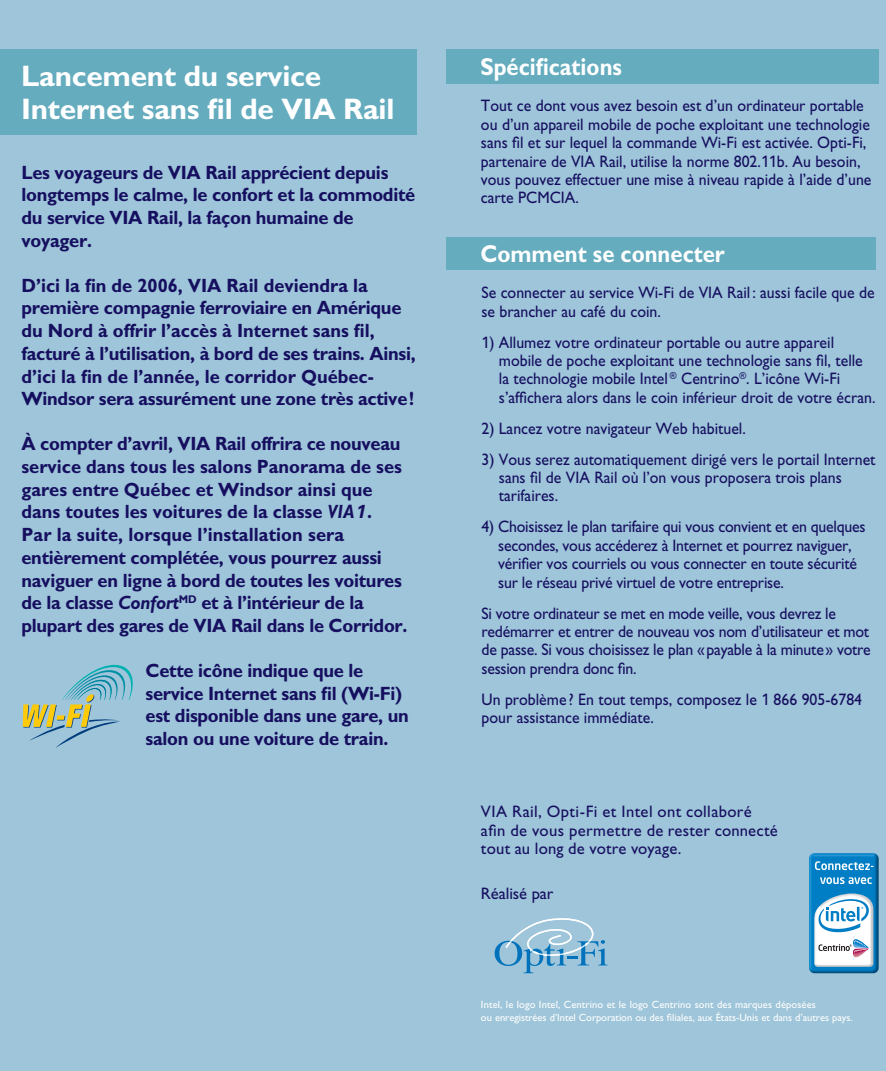
<style>
.page{position:relative;width:886px;height:1071px;background:#fff}
.page>*{position:absolute;margin:0;border:0;box-sizing:border-box;transform-origin:0 0}
.t1{font:700 29.75px/33.2px "VIA Gill Sans";letter-spacing:-.01em;color:#fff}
.t2{font:700 24.5px "VIA Gill Sans";color:#fff;scale:.9 1}
.t3{font:700 19.25px/22.8px "VIA Gill Sans";letter-spacing:-.015em;color:#160f60;scale:.95 1}
.t4{font:16.62px/18.4px "VIA Gill Sans";color:#160f60;scale:.95 1}
.t5{font:16.62px/18.4px "VIA Gill Sans";color:#160f60}
.t6{font:10.5px/12.2px "VIA Gill Sans";letter-spacing:-.005em;color:#fff}
.s1{font-style:italic}
</style>
<div class="page">
<div style="left:0;top:0;width:885px;height:1071px;background:#9ec5d9"></div>
<div style="left:446px;top:50px;width:432px;height:34px;background:#64acbe"></div>
<div style="left:446px;top:238px;width:429px;height:32px;background:#64acbe"></div>
<div style="left:0;top:50px;width:416px;height:85px;background:#64acbe"></div>
<svg style="left:22px;top:665px;width:111px;height:83px"></svg>
<svg style="left:809px;top:853px;width:69px;height:120px;background:#72b1d6"></svg>
<svg style="left:494px;top:918px;width:113px;height:55px"></svg>
<h1 class="t1" style="left:21px;top:59px;width:374px">Lancement du service<br>Internet sans fil de VIA Rail</h1>
<p class="t3" style="left:21px;top:161px;width:416px">Les voyageurs de VIA Rail apprécient depuis longtemps le calme, le confort et la commodité du service VIA Rail, la façon humaine de voyager.</p>
<p class="t3" style="left:21px;top:274px;width:416px">D’ici la fin de 2006, VIA Rail deviendra la première compagnie ferroviaire en Amérique du Nord à offrir l’accès à Internet sans fil, facturé à l’utilisation, à bord de ses trains. Ainsi, d’ici la fin de l’année, le corridor Québec-Windsor sera assurément une zone très active!</p>
<p class="t3" style="left:21px;top:432px;width:408px">À compter d’avril, VIA Rail offrira ce nouveau service dans tous les salons Panorama de ses gares entre Québec et Windsor ainsi que dans toutes les voitures de la classe <span class="s1">VIA1</span>.<br>Par la suite, lorsque l’installation sera entièrement complétée, vous pourrez aussi naviguer en ligne à bord de toutes les voitures de la classe <span class="s1">Confort</span><sup>MD</sup> et à l’intérieur de la plupart des gares de VIA Rail dans le Corridor.</p>
<p class="t3" style="left:146px;top:659px;width:278px">Cette icône indique que le service Internet sans fil (Wi-Fi) est disponible dans une gare, un salon ou une voiture de train.</p>
<h2 class="t2" style="left:480px;top:52px;width:159px">Spécifications</h2>
<p class="t4" style="left:481px;top:97px;width:412px">Tout ce dont vous avez besoin est d’un ordinateur portable ou d’un appareil mobile de poche exploitant une technologie sans fil et sur lequel la commande Wi-Fi est activée. Opti-Fi, partenaire de VIA Rail, utilise la norme 802.11b. Au besoin, vous pouvez effectuer une mise à niveau rapide à l’aide d’une carte PCMCIA.</p>
<h2 class="t2" style="left:480px;top:239px;width:273px">Comment se connecter</h2>
<p class="t4" style="left:481px;top:284px;width:415px">Se connecter au service Wi-Fi de VIA Rail : aussi facile que de se brancher au café du coin.</p>
<p class="t4" style="left:499px;top:333px;width:398px;text-indent:-17px">1) Allumez votre ordinateur portable ou autre appareil mobile de poche exploitant une technologie sans fil, telle la technologie mobile Intel <sup>®</sup> Centrino<sup>®</sup>. L’icône Wi-Fi s’affichera alors dans le coin inférieur droit de votre écran.</p>
<p class="t4" style="left:481px;top:419px;width:280px">2) Lancez votre navigateur Web habituel.</p>
<p class="t4" style="left:499px;top:450px;width:398px;text-indent:-17px">3) Vous serez automatiquement dirigé vers le portail Internet sans fil de VIA Rail où l’on vous proposera trois plans tarifaires.</p>
<p class="t4" style="left:498px;top:518px;width:388px;text-indent:-17px">4) Choisissez le plan tarifaire qui vous convient et en quelques secondes, vous accéderez à Internet et pourrez naviguer, vérifier vos courriels ou vous connecter en toute sécurité sur le réseau privé virtuel de votre entreprise.</p>
<p class="t4" style="left:481px;top:604px;width:411px">Si votre ordinateur se met en mode veille, vous devrez le redémarrer et entrer de nouveau vos nom d’utilisateur et mot de passe. Si vous choisissez le plan «payable à la minute» votre session prendra donc fin.</p>
<p class="t4" style="left:481px;top:690px;width:402px">Un problème ? En tout temps, composez le 1 866 905-6784 pour assistance immédiate.</p>
<p class="t5" style="left:481px;top:803px;width:298px">VIA Rail, Opti-Fi et Intel ont collaboré afin de vous permettre de rester connecté tout au long de votre voyage.</p>
<p class="t5" style="left:481px;top:884px;width:74px">Réalisé par</p>
<p class="t6" style="left:481px;top:999px;width:373px">Intel, le logo Intel, Centrino et le logo Centrino sont des marques déposées<br>ou enregistrées d’Intel Corporation ou des filiales, aux États-Unis et dans d’autres pays.</p>
</div>
